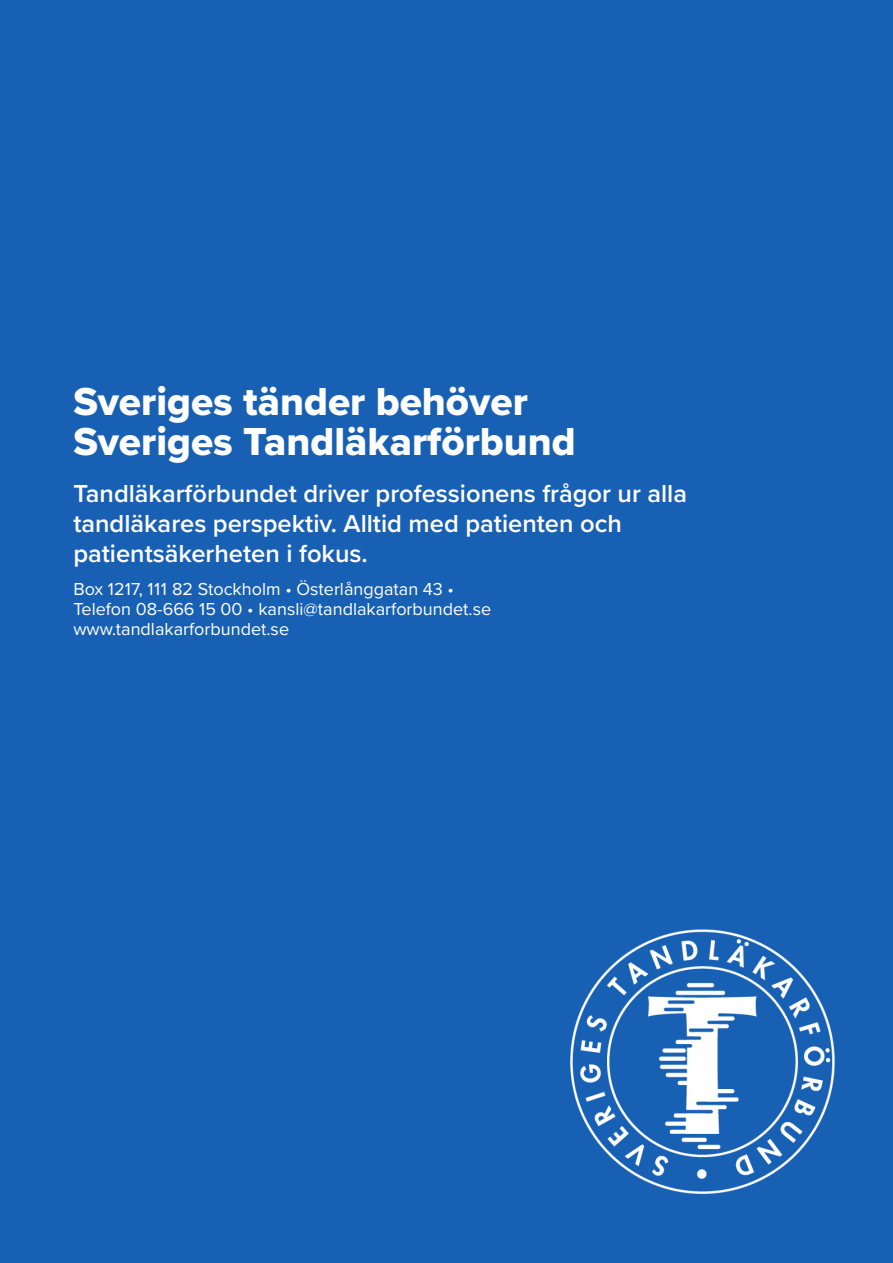
<style>
.page{position:relative;width:893px;height:1263px;background:#1860b4}
.page>*{position:absolute;margin:0;border:0;box-sizing:border-box;transform-origin:0 0}
.t1{font:40.5px "Proxima Nova Extrabld";color:#fff}
.t2{font:600 25.5px/30px "Proxima Nova";color:#fff}
.t3{font:18px/19.8px "Proxima Nova";color:#fff}
</style>
<div class="page">
<img style="left:571px;top:929px;width:264px;height:264px">
<p class="t1" style="left:73px;top:371px;width:456px">Sveriges tänder behöver</p>
<p class="t1" style="left:73px;top:411px;width:504px">Sveriges Tandläkarförbund</p>
<p class="t2" style="left:73px;top:478px;width:615px">Tandläkarförbundet driver professionens frågor ur alla tandläkares perspektiv. Alltid med patienten och patientsäkerheten i fokus.</p>
<p class="t3" style="left:73px;top:579px;width:419px">Box 1217, 111 82 Stockholm • Österlånggatan 43 •<br>Telefon 08-666 15 00 • kansli@tandlakarforbundet.se www.tandlakarforbundet.se</p>
</div>
